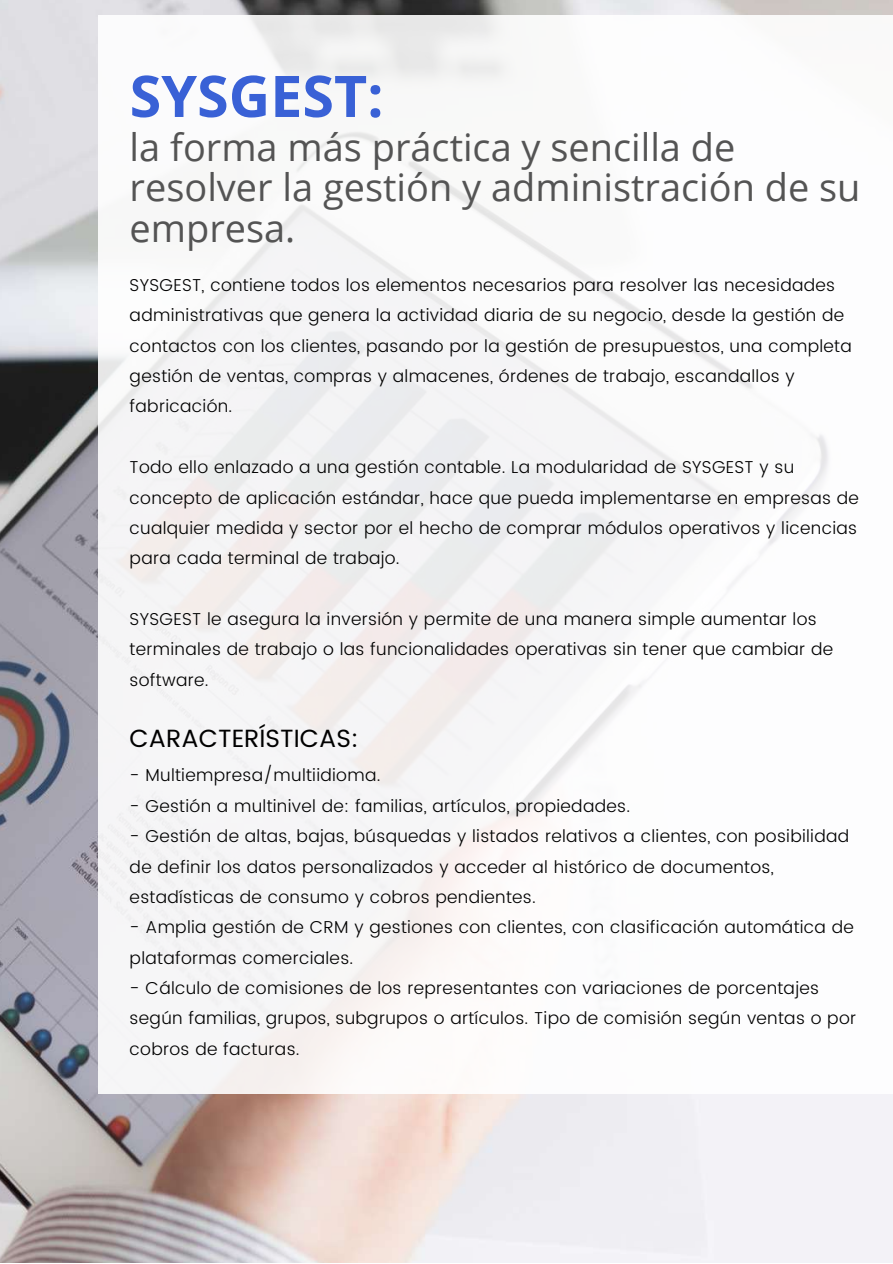
<style>
.page{position:relative;width:893px;height:1264px;background:#fff}
.page>*{position:absolute;margin:0;border:0;box-sizing:border-box;transform-origin:0 0}
.t1{font:700 57.3px "Open Sans";color:#3961d6}
.t2{font:37.95px/40.5px "Open Sans";color:#545454}
.t3{font:24.9px "Poppins";color:#000}
.t4{font:300 17.25px/30.3px "Poppins";letter-spacing:.02em;color:#000}
</style>
<div class="page">
<img style="left:0;top:0;width:892px;height:1262px">
<div style="left:98px;top:16px;width:794px;height:1077px;background:linear-gradient(to right,#f3f2f2,#fdfdfe)"></div>
<h1 class="t1" style="left:130px;top:56px;width:255px">SYSGEST:</h1>
<h2 class="t2" style="left:130px;top:126px;width:732px">la forma más práctica y sencilla de resolver la gestión y administración de su empresa.</h2>
<p class="t4" style="left:130px;top:270px;width:723px">SYSGEST, contiene todos los elementos necesarios para resolver las necesidades administrativas que genera la actividad diaria de su negocio, desde la gestión de contactos con los clientes, pasando por la gestión de presupuestos, una completa gestión de ventas, compras y almacenes, órdenes de trabajo, escandallos y fabricación.</p>
<p class="t4" style="left:130px;top:452px;width:730px">Todo ello enlazado a una gestión contable. La modularidad de SYSGEST y su concepto de aplicación estándar, hace que pueda implementarse en empresas de cualquier medida y sector por el hecho de comprar módulos operativos y licencias para cada terminal de trabajo.</p>
<p class="t4" style="left:130px;top:604px;width:705px">SYSGEST le asegura la inversión y permite de una manera simple aumentar los terminales de trabajo o las funcionalidades operativas sin tener que cambiar de software.</p>
<h3 class="t3" style="left:130px;top:724px;width:230px">CARACTERÍSTICAS:</h3>
<p class="t4" style="left:130px;top:760px;width:252px">- Multiempresa/multiidioma.</p>
<p class="t4" style="left:130px;top:790px;width:502px">- Gestión a multinivel de: familias, artículos, propiedades.</p>
<p class="t4" style="left:130px;top:821px;width:721px">- Gestión de altas, bajas, búsquedas y listados relativos a clientes, con posibilidad de definir los datos personalizados y acceder al histórico de documentos, estadísticas de consumo y cobros pendientes.</p>
<p class="t4" style="left:130px;top:912px;width:725px">- Amplia gestión de CRM y gestiones con clientes, con clasificación automática de plataformas comerciales.</p>
<p class="t4" style="left:130px;top:972px;width:728px">- Cálculo de comisiones de los representantes con variaciones de porcentajes según familias, grupos, subgrupos o artículos. Tipo de comisión según ventas o por cobros de facturas.</p>
</div>
